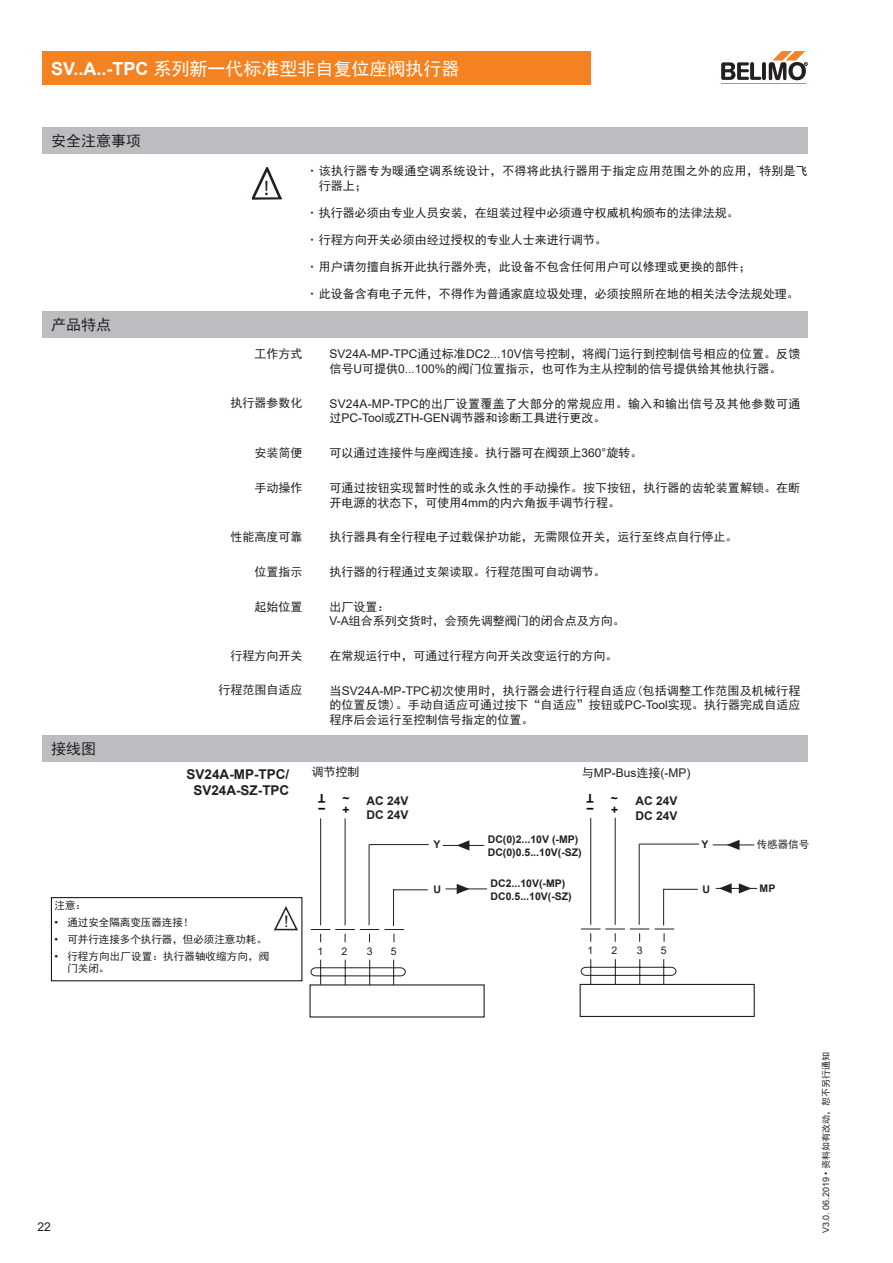
<style>
.page{position:relative;width:893px;height:1263px;background:#fff}
.page>*{position:absolute;margin:0;border:0;box-sizing:border-box;transform-origin:0 0}
.t1{font:21px "Myriad Pro";color:#231f20}
.Paragraph_Style_1{font:18px "Sim Hei";color:#fff}
.t2{font:16.05px "Arial";color:#231f20}
.t3{font:15px "Sim Hei";color:#231f20}
.t4{font:700 13.5px/16.2px "Arial";color:#231f20;text-align:center}
.t5{font:12.15px "Arial";color:#231f20}
.t6{font:12px/14.4px "Sim Hei";color:#231f20}
.t7{font:12px/14.4px "Sim Hei";letter-spacing:.025em;color:#231f20}
.t8{font:12px/14.4px "Sim Hei";letter-spacing:.02em;color:#231f20}
.t9{font:12px "Arial";color:#231f20}
.t10{font:700 12px "Arial";color:#231f20}
.t11{font:700 12px/14.4px "Arial";color:#241f21}
.t12{font:700 12px "Arial";color:#050604}
.t13{font:700 10.5px "Arial";color:#231f20}
.t14{font:10.5px/12.6px "Sim Hei";color:#231f20}
.t15{font:10.5px "Arial";color:#241f21}
.t16{font:9px "Arial";color:#231f20}
.s1{font-family:"Arial";font-weight:700}
.s2{font-family:"Arial"}
.s3{font-family:"Sim Hei"}
</style>
<div class="page">
<hr style="left:721px;top:84px;width:85px;height:1px;background:#f58427">
<svg style="left:721px;top:51px;width:87px;height:30px"></svg>
<div style="left:43px;top:51px;width:548px;height:34px;background:#f58220"></div>
<div style="left:43px;top:128px;width:765px;height:26px;background:#bcbdc0"></div>
<div style="left:43px;top:311px;width:765px;height:27px;background:#bcbdc0"></div>
<div style="left:43px;top:735px;width:765px;height:27px;background:#bcbdc0"></div>
<svg style="left:252px;top:167px;width:30px;height:33px"></svg>
<div style="left:51px;top:897px;width:251px;height:84px;border:1px solid #040503"></div>
<svg style="left:274px;top:906px;width:24px;height:25px"></svg>
<svg style="left:310px;top:818px;width:96px;height:166px"></svg>
<hr style="left:393px;top:889px;width:1px;height:37px;background:#241f21">
<hr style="left:369px;top:844px;width:60px;height:1px;background:#241f21">
<hr style="left:393px;top:889px;width:35px;height:1px;background:#241f21">
<hr style="left:446px;top:888px;width:41px;height:1px;background:#241f21">
<svg style="left:457px;top:840px;width:12px;height:10px"></svg>
<hr style="left:443px;top:845px;width:41px;height:1px;background:#241f21">
<svg style="left:457px;top:884px;width:12px;height:10px"></svg>
<hr style="left:369px;top:844px;width:1px;height:81px;background:#241f21">
<svg style="left:580px;top:817px;width:97px;height:167px"></svg>
<div style="left:580px;top:984px;width:175px;height:33px;border:1px solid #241f21"></div>
<hr style="left:663px;top:889px;width:1px;height:36px;background:#241f21">
<hr style="left:639px;top:844px;width:60px;height:1px;background:#241f21">
<hr style="left:663px;top:889px;width:35px;height:1px;background:#241f21">
<hr style="left:716px;top:888px;width:41px;height:1px;background:#241f21">
<svg style="left:727px;top:840px;width:12px;height:10px"></svg>
<hr style="left:713px;top:844px;width:41px;height:1px;background:#241f21">
<svg style="left:739px;top:883px;width:12px;height:10px"></svg>
<hr style="left:639px;top:844px;width:1px;height:81px;background:#241f21">
<svg style="left:719px;top:883px;width:13px;height:10px"></svg>
<p class="Paragraph_Style_1" style="left:51px;top:59px;width:410px"><span class="s1">SV..A..-TPC</span> 系列新一代标准型非自复位座阀执行器</p>
<p class="t3" style="left:51px;top:133px;width:91px">安全注意事项</p>
<p class="t3" style="left:51px;top:317px;width:61px">产品特点</p>
<p class="t3" style="left:51px;top:741px;width:46px">接线图</p>
<h1 class="t1" style="left:264px;top:175px;width:6px">!</h1>
<p class="t8" style="left:319px;top:164px;width:490px;text-indent:-13px">·该执行器专为暖通空调系统设计，不得将此执行器用于指定应用范围之外的应用，特别是飞行器上；</p>
<p class="t6" style="left:306px;top:206px;width:434px">·执行器必须由专业人员安装，在组装过程中必须遵守权威机构颁布的法律法规。</p>
<p class="t6" style="left:306px;top:233px;width:302px">·行程方向开关必须由经过授权的专业人士来进行调节。</p>
<p class="t6" style="left:306px;top:260px;width:446px">·用户请勿擅自拆开此执行器外壳，此设备不包含任何用户可以修理或更换的部件；</p>
<p class="t6" style="left:306px;top:287px;width:494px">·此设备含有电子元件，不得作为普通家庭垃圾处理，必须按照所在地的相关法令法规处理。</p>
<p class="t6" style="left:255px;top:346px;width:49px">工作方式</p>
<p class="t6" style="left:329px;top:347px;width:472px"><span class="s2">SV24A-MP-TPC</span>通过标准<span class="s2">DC2...10V</span>信号控制，将阀门运行到控制信号相应的位置。反馈信号<span class="s2">U</span>可提供<span class="s2">0...100%</span>的阀门位置指示，也可作为主从控制的信号提供给其他执行器。</p>
<p class="t6" style="left:231px;top:396px;width:73px">执行器参数化</p>
<p class="t7" style="left:329px;top:396px;width:472px"><span class="s2">SV24A-MP-TPC</span>的出厂设置覆盖了大部分的常规应用。输入和输出信号及其他参数可通过<span class="s2">PC-Tool</span>或<span class="s2">ZTH-GEN</span>调节器和诊断工具进行更改。</p>
<p class="t6" style="left:255px;top:446px;width:49px">安装简便</p>
<p class="t6" style="left:329px;top:446px;width:314px">可以通过连接件与座阀连接。执行器可在阀颈上<span class="s2">360°</span>旋转。</p>
<p class="t6" style="left:255px;top:481px;width:49px">手动操作</p>
<p class="t6" style="left:329px;top:481px;width:472px">可通过按钮实现暂时性的或永久性的手动操作。按下按钮，执行器的齿轮装置解锁。在断开电源的状态下，可使用<span class="s2">4mm</span>的内六角扳手调节行程。</p>
<p class="t6" style="left:231px;top:530px;width:73px">性能高度可靠</p>
<p class="t6" style="left:329px;top:530px;width:409px">执行器具有全行程电子过载保护功能，无需限位开关，运行至终点自行停止。</p>
<p class="t6" style="left:255px;top:564px;width:49px">位置指示</p>
<p class="t6" style="left:329px;top:564px;width:277px">执行器的行程通过支架读取。行程范围可自动调节。</p>
<p class="t6" style="left:255px;top:599px;width:49px">起始位置</p>
<p class="t6" style="left:329px;top:599px;width:61px">出厂设置：</p>
<p class="t6" style="left:329px;top:613px;width:297px"><span class="s2">V-A</span>组合系列交货时，会预先调整阀门的闭合点及方向。</p>
<p class="t6" style="left:231px;top:648px;width:73px">行程方向开关</p>
<p class="t6" style="left:329px;top:648px;width:289px">在常规运行中，可通过行程方向开关改变运行的方向。</p>
<p class="t6" style="left:219px;top:683px;width:85px">行程范围自适应</p>
<p class="t6" style="left:329px;top:683px;width:472px;text-align:justify">当<span class="s2">SV24A-MP-TPC</span>初次使用时，执行器会进行行程自适应(包括调整工作范围及机械行程的位置反馈)。手动自适应可通过按下“自适应”按钮或<span class="s2">PC-Tool</span>实现。执行器完成自适应程序后会运行至控制信号指定的位置。</p>
<p class="t6" style="left:311px;top:764px;width:49px">调节控制</p>
<p class="t4" style="left:187px;top:766px;width:104px">SV24A-MP-TPC/<br>SV24A-SZ-TPC</p>
<p class="t9" style="left:582px;top:764px;width:110px"><span class="s3">与</span>MP-Bus<span class="s3">连接</span>(-MP)</p>
<p class="t12" style="left:325px;top:807px;width:9px;rotate:-180deg">T</p>
<p class="t12" style="left:350px;top:807px;width:9px;rotate:-180deg">~</p>
<p class="t12" style="left:343px;top:801px;width:9px">+</p>
<p class="t12" style="left:594px;top:807px;width:9px;rotate:-180deg">T</p>
<p class="t12" style="left:618px;top:807px;width:9px;rotate:-180deg">~</p>
<p class="t12" style="left:611px;top:801px;width:9px">+</p>
<p class="t10" style="left:366px;top:792px;width:44px">AC 24V</p>
<p class="t10" style="left:366px;top:806px;width:44px">DC 24V</p>
<p class="t11" style="left:636px;top:794px;width:44px">AC 24V<br>DC 24V</p>
<p class="t12" style="left:318px;top:800px;width:8px">–</p>
<p class="t12" style="left:587px;top:800px;width:8px">–</p>
<p class="t14" style="left:55px;top:899px;width:33px">注意：</p>
<p class="t14" style="left:55px;top:916px;width:140px"><span class="s2">•</span> 通过安全隔离变压器连接！</p>
<p class="t14" style="left:55px;top:933px;width:214px"><span class="s2">•</span> 可并行连接多个执行器，但必须注意功耗。</p>
<p class="t14" style="left:67px;top:950px;width:203px;text-indent:-13px"><span class="s2">•</span> 行程方向出厂设置：执行器轴收缩方向，阀门关闭。</p>
<h3 class="t2" style="left:284px;top:910px;width:6px">!</h3>
<p class="t13" style="left:433px;top:837px;width:9px">Y</p>
<p class="t13" style="left:433px;top:882px;width:9px">U</p>
<p class="t13" style="left:488px;top:832px;width:92px">DC(0)2...10V (-MP)</p>
<p class="t13" style="left:488px;top:845px;width:95px">DC(0)0.5...10V(-SZ)</p>
<p class="t13" style="left:491px;top:876px;width:76px">DC2...10V(-MP)</p>
<p class="t13" style="left:491px;top:889px;width:83px">DC0.5...10V(-SZ)</p>
<p class="t15" style="left:317px;top:943px;width:7px">1</p>
<p class="t15" style="left:342px;top:943px;width:7px">2</p>
<p class="t15" style="left:367px;top:943px;width:7px">3</p>
<p class="t15" style="left:391px;top:943px;width:7px">5</p>
<p class="t15" style="left:588px;top:943px;width:7px">1</p>
<p class="t15" style="left:612px;top:943px;width:7px">2</p>
<p class="t15" style="left:637px;top:943px;width:7px">3</p>
<p class="t15" style="left:661px;top:943px;width:7px">5</p>
<p class="t13" style="left:701px;top:837px;width:9px">Y</p>
<p class="t14" style="left:757px;top:837px;width:54px">传感器信号</p>
<p class="t13" style="left:702px;top:882px;width:9px">U</p>
<p class="t13" style="left:760px;top:881px;width:17px">MP</p>
<p class="t5" style="left:38px;top:1218px;width:15px">22</p>
<p class="t16" style="left:820px;top:1233px;width:183px;rotate:-90deg">V3.0. 06.2019 • <span class="s3">资料如有改动，恕不另行通知</span></p>
</div>
